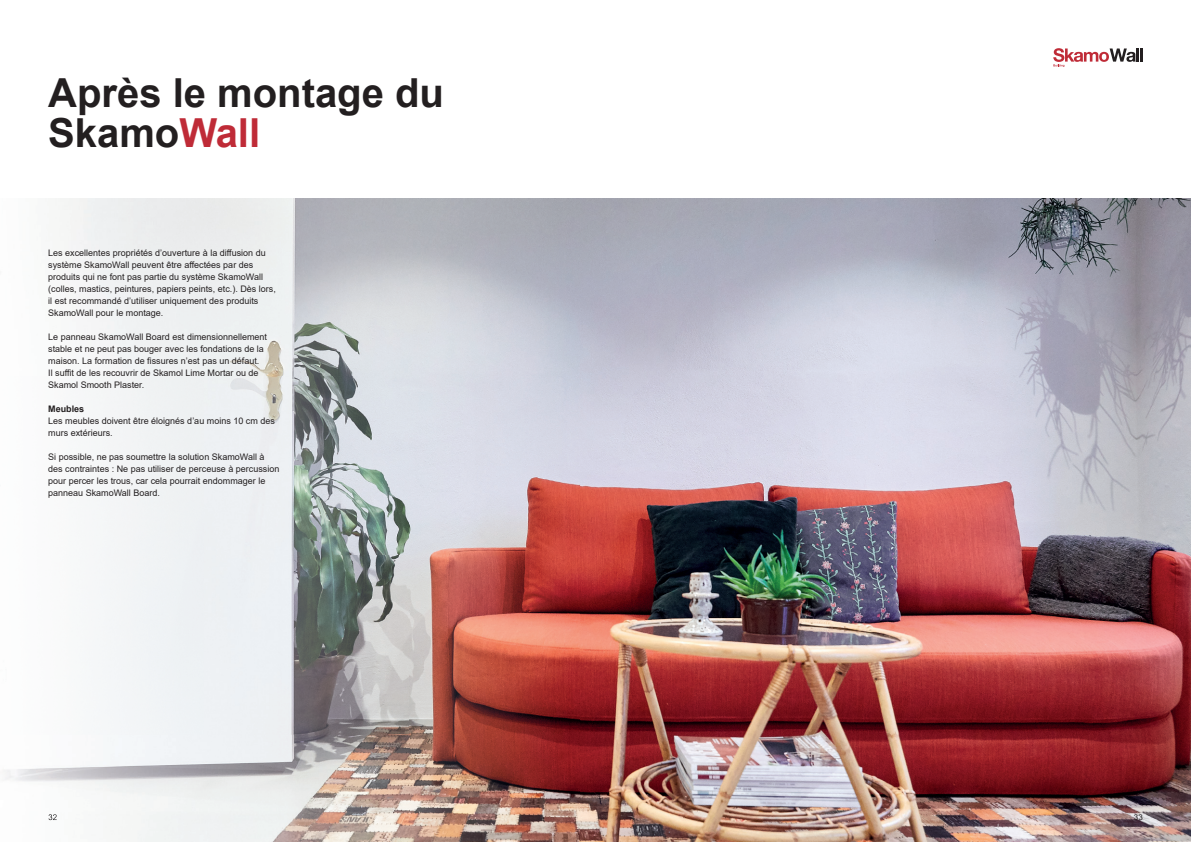
<style>
.page{position:relative;width:1191px;height:842px;background:#fff}
.page>*{position:absolute;margin:0;border:0;box-sizing:border-box;transform-origin:0 0}
.t1{font:700 40px/40px "Arial";color:#231f20}
.t2{font:9px/12px "Arial";color:#231f20}
.t3{font:700 9px "Arial";color:#231f20}
.t4{font:8px "Arial";color:#231f20}
.s1{color:#bf2b37}
</style>
<div class="page">
<svg style="left:1053px;top:48px;width:89px;height:19px"></svg>
<img style="left:3px;top:198px;width:1188px;height:644px">
<svg style="left:49px;top:814px;width:8px;height:6px"></svg>
<h1 class="t1" style="left:48px;top:74px;width:397px">Après le montage du<br>Skamo<span class="s1">Wall</span></h1>
<p class="t2" style="left:48px;top:247px;width:229px">Les excellentes propriétés d’ouverture à la diffusion du système SkamoWall peuvent être affectées par des produits qui ne font pas partie du système SkamoWall (colles, mastics, peintures, papiers peints, etc.). Dès lors, il est recommandé d’utiliser uniquement des produits SkamoWall pour le montage.</p>
<p class="t2" style="left:48px;top:331px;width:220px">Le panneau SkamoWall Board est dimensionnellement stable et ne peut pas bouger avec les fondations de la maison. La formation de fissures n’est pas un défaut.<br>Il suffit de les recouvrir de Skamol Lime Mortar ou de Skamol Smooth Plaster.</p>
<p class="t3" style="left:48px;top:402px;width:38px">Meubles</p>
<p class="t2" style="left:48px;top:415px;width:228px">Les meubles doivent être éloignés d’au moins 10 cm des murs extérieurs.</p>
<p class="t2" style="left:48px;top:451px;width:233px">Si possible, ne pas soumettre la solution SkamoWall à des contraintes : Ne pas utiliser de perceuse à percussion pour percer les trous, car cela pourrait endommager le panneau SkamoWall Board.</p>
<p class="t4" style="left:1133px;top:812px;width:10px">33</p>
</div>
